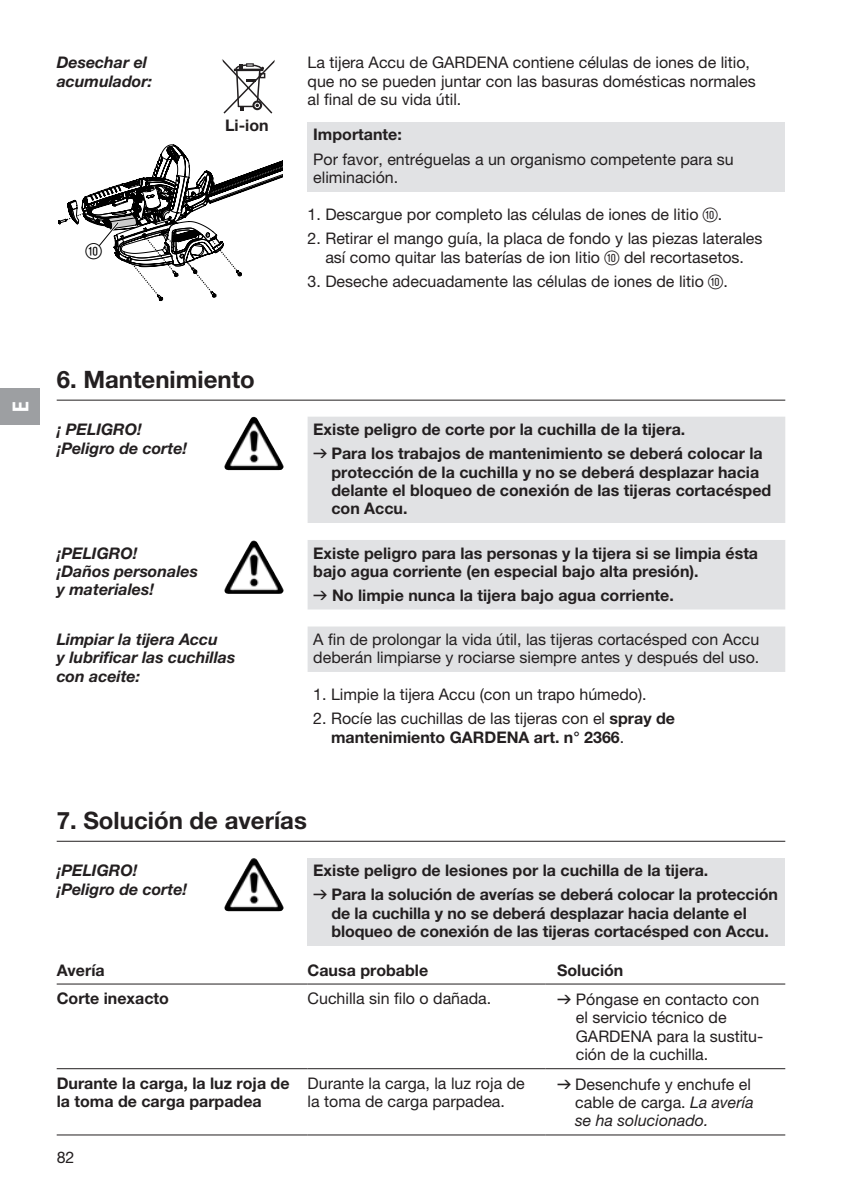
<style>
.page{position:relative;width:842px;height:1191px;background:#fff}
.page>*{position:absolute;margin:0;border:0;box-sizing:border-box;transform-origin:0 0}
.t1{font:700 24px "GARDENA Pro";color:#231f20}
.t2{font:22px "GARDENA Pro Bo Cond";color:#fff}
.t3{font:22px "Ziffernim Kreisund Quadrat BQ";color:#000}
.t4{font:16px/18.4px "GARDENA Pro";color:#231f20}
.t5{font:700 16px/18.4px "GARDENA Pro";color:#231f20}
.t6{font:italic 700 16px/18.4px "GARDENA Pro";color:#231f20}
.s1{font-family:"Ziffernim Kreisund Quadrat BQ";font-size:20px}
.s2{font-family:"Formdruck";font-weight:400}
.s3{font-weight:700}
.s4{font-family:"Formdruck"}
.s5{font-style:italic}
</style>
<div class="page">
<div style="left:0;top:388px;width:40px;height:37px;background:#9d9fa2"></div>
<div style="left:308px;top:122px;width:477px;height:69px;background:#e1e2e4"></div>
<svg style="left:222px;top:59px;width:53px;height:55px"></svg>
<svg style="left:58px;top:144px;width:225px;height:157px"></svg>
<svg style="left:308px;top:417px;width:477px;height:255px;background:#e4e5e7"></svg>
<hr style="left:57px;top:399px;width:728px;height:1px;background:#231f20">
<img style="left:227px;top:417px;width:26px;height:44px">
<img style="left:226px;top:541px;width:27px;height:44px">
<div style="left:308px;top:857px;width:477px;height:88px;background:#e1e2e4"></div>
<hr style="left:57px;top:840px;width:728px;height:1px;background:#231f20">
<img style="left:227px;top:858px;width:26px;height:44px">
<hr style="left:308px;top:983px;width:238px;height:1px;background:#231f20">
<hr style="left:546px;top:983px;width:239px;height:1px;background:#231f20">
<hr style="left:308px;top:1068px;width:238px;height:1px;background:#231f20">
<hr style="left:546px;top:1068px;width:239px;height:1px;background:#231f20">
<hr style="left:57px;top:983px;width:251px;height:1px;background:#231f20">
<hr style="left:57px;top:1068px;width:251px;height:1px;background:#231f20">
<hr style="left:57px;top:1134px;width:251px;height:1px;background:#231f20">
<hr style="left:308px;top:1134px;width:238px;height:1px;background:#231f20">
<hr style="left:546px;top:1134px;width:239px;height:1px;background:#231f20">
<p class="t6" style="left:57px;top:53px;width:92px">Desechar el</p>
<p class="t6" style="left:57px;top:71px;width:97px">acumulador:</p>
<h2 class="t3" style="left:86px;top:238px;width:18px">0</h2>
<p class="t5" style="left:225px;top:116px;width:45px">Li-ion</p>
<p class="t4" style="left:308px;top:53px;width:450px">La tijera Accu de GARDENA contiene células de iones de litio, que no se pueden juntar con las basuras domésticas normales al final de su vida útil.</p>
<p class="t5" style="left:313px;top:125px;width:90px">Importante:</p>
<p class="t4" style="left:313px;top:149px;width:422px">Por favor, entréguelas a un organismo competente para su eliminación.</p>
<p class="t4" style="left:308px;top:205px;width:416px">1. Descargue por completo las células de iones de litio <span class="s1">0</span>.</p>
<p class="t4" style="left:308px;top:229px;width:456px;text-align:center">2. Retirar el mango guía, la placa de fondo y las piezas laterales así como quitar las baterías de ion litio <span class="s1">0</span> del recortasetos.</p>
<p class="t4" style="left:308px;top:272px;width:422px">3. Deseche adecuadamente las células de iones de litio <span class="s1">0</span>.</p>
<h2 class="t2" style="left:7px;top:412px;width:12px;rotate:-90deg">E</h2>
<h1 class="t1" style="left:57px;top:365px;width:200px">6. Mantenimiento</h1>
<p class="t6" style="left:57px;top:420px;width:132px">¡ PELIGRO! ¡Peligro de corte!</p>
<p class="t5" style="left:313px;top:417px;width:451px;line-height:24px">Existe peligro de corte por la cuchilla de la tijera.<br><span class="s2">v</span> Para los trabajos de mantenimiento se deberá colocar la</p>
<p class="t5" style="left:331px;top:462px;width:441px">protección de la cuchilla y no se deberá desplazar hacia delante el bloqueo de conexión de las tijeras cortacésped con Accu.</p>
<p class="t6" style="left:57px;top:543px;width:143px">¡PELIGRO!<br>¡Daños personales y materiales!</p>
<p class="t5" style="left:313px;top:543px;width:446px">Existe peligro para las personas y la tijera si se limpia ésta bajo agua corriente (en especial bajo alta presión).</p>
<p class="t5" style="left:313px;top:586px;width:362px"><span class="s2">v</span> No limpie nunca la tijera bajo agua corriente.</p>
<p class="t6" style="left:57px;top:630px;width:180px">Limpiar la tijera Accu<br>y lubrificar las cuchillas con aceite:</p>
<p class="t4" style="left:313px;top:630px;width:448px">A fin de prolongar la vida útil, las tijeras cortacésped con Accu deberán limpiarse y rociarse siempre antes y después del uso.</p>
<p class="t4" style="left:313px;top:685px;width:335px">1. Limpie la tijera Accu (con un trapo húmedo).</p>
<p class="t4" style="left:331px;top:709px;width:346px;text-indent:-18px">2. Rocíe las cuchillas de las tijeras con el <span class="s3">spray de mantenimiento GARDENA art. n° 2366</span>.</p>
<h1 class="t1" style="left:57px;top:806px;width:252px">7. Solución de averías</h1>
<p class="t6" style="left:57px;top:861px;width:132px">¡PELIGRO! ¡Peligro de corte!</p>
<p class="t5" style="left:313px;top:858px;width:466px;line-height:24px">Existe peligro de lesiones por la cuchilla de la tijera.<br><span class="s2">v</span> Para la solución de averías se deberá colocar la protección</p>
<p class="t5" style="left:331px;top:903px;width:439px">de la cuchilla y no se deberá desplazar hacia delante el bloqueo de conexión de las tijeras cortacésped con Accu.</p>
<p class="t5" style="left:57px;top:960px;width:49px">Avería</p>
<p class="t5" style="left:308px;top:960px;width:122px">Causa probable</p>
<p class="t5" style="left:557px;top:960px;width:68px">Solución</p>
<p class="t5" style="left:57px;top:988px;width:114px">Corte inexacto</p>
<p class="t4" style="left:308px;top:988px;width:185px">Cuchilla sin filo o dañada.</p>
<p class="t4" style="left:576px;top:990px;width:187px;text-indent:-19px"><span class="s4">v</span> Póngase en contacto con el servicio técnico de<br>GARDENA para la sustitu&shy;ción de la cuchilla.</p>
<p class="t5" style="left:57px;top:1073px;width:234px">Durante la carga, la luz roja de la toma de carga parpadea</p>
<p class="t4" style="left:308px;top:1073px;width:219px">Durante la carga, la luz roja de la toma de carga parpadea.</p>
<p class="t4" style="left:575px;top:1074px;width:180px;text-indent:-18px"><span class="s4">v</span> Desenchufe y enchufe el cable de carga. <span class="s5">La avería se ha solucionado.</span></p>
<p class="t4" style="left:57px;top:1147px;width:19px">82</p>
</div>
